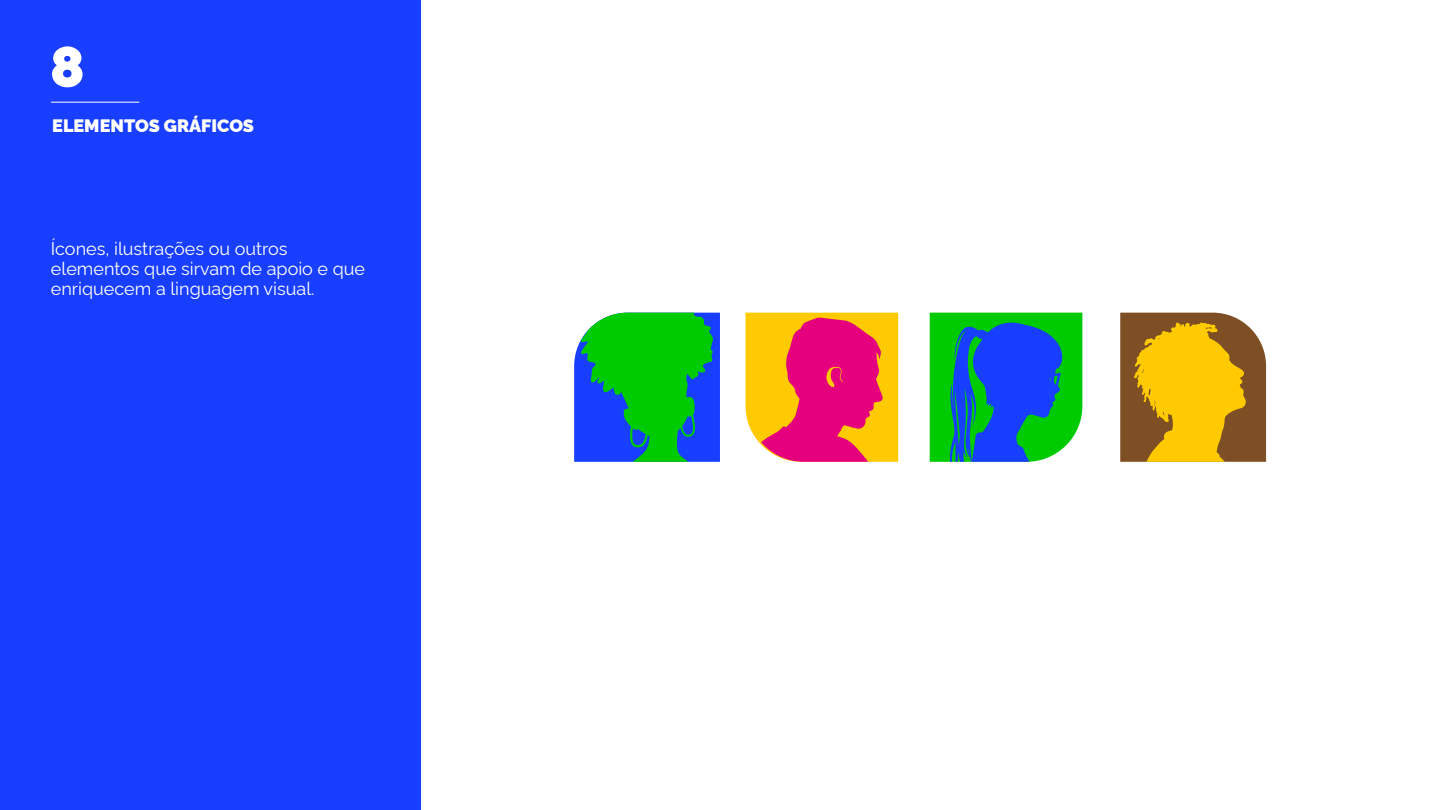
<style>
.page{position:relative;width:1440px;height:810px;background:#fff}
.page>*{position:absolute;margin:0;border:0;box-sizing:border-box;transform-origin:0 0}
.t1{font:900 57px "Rawline";color:#fff}
.t2{font:18px/20.2px "Rawline";color:#fff}
.t3{font:900 18px "Rawline";color:#fff}
</style>
<div class="page">
<div style="left:0;top:0;width:421px;height:810px;background:#183eff"></div>
<hr style="left:51px;top:102px;width:88px;height:1px;background:#fff">
<svg style="left:1120px;top:313px;width:146px;height:149px;background:#c08f19"></svg>
<svg style="left:574px;top:313px;width:146px;height:149px;background:#11946d"></svg>
<svg style="left:746px;top:313px;width:152px;height:149px;background:#f26746"></svg>
<svg style="left:930px;top:313px;width:152px;height:149px;background:#128980"></svg>
<h1 class="t1" style="left:50px;top:23px;width:36px">8</h1>
<p class="t3" style="left:52px;top:112px;width:203px">ELEMENTOS GRÁFICOS</p>
<p class="t2" style="left:51px;top:236px;width:316px">Ícones, ilustrações ou outros elementos que sirvam de apoio e que enriquecem a linguagem visual.</p>
</div>
